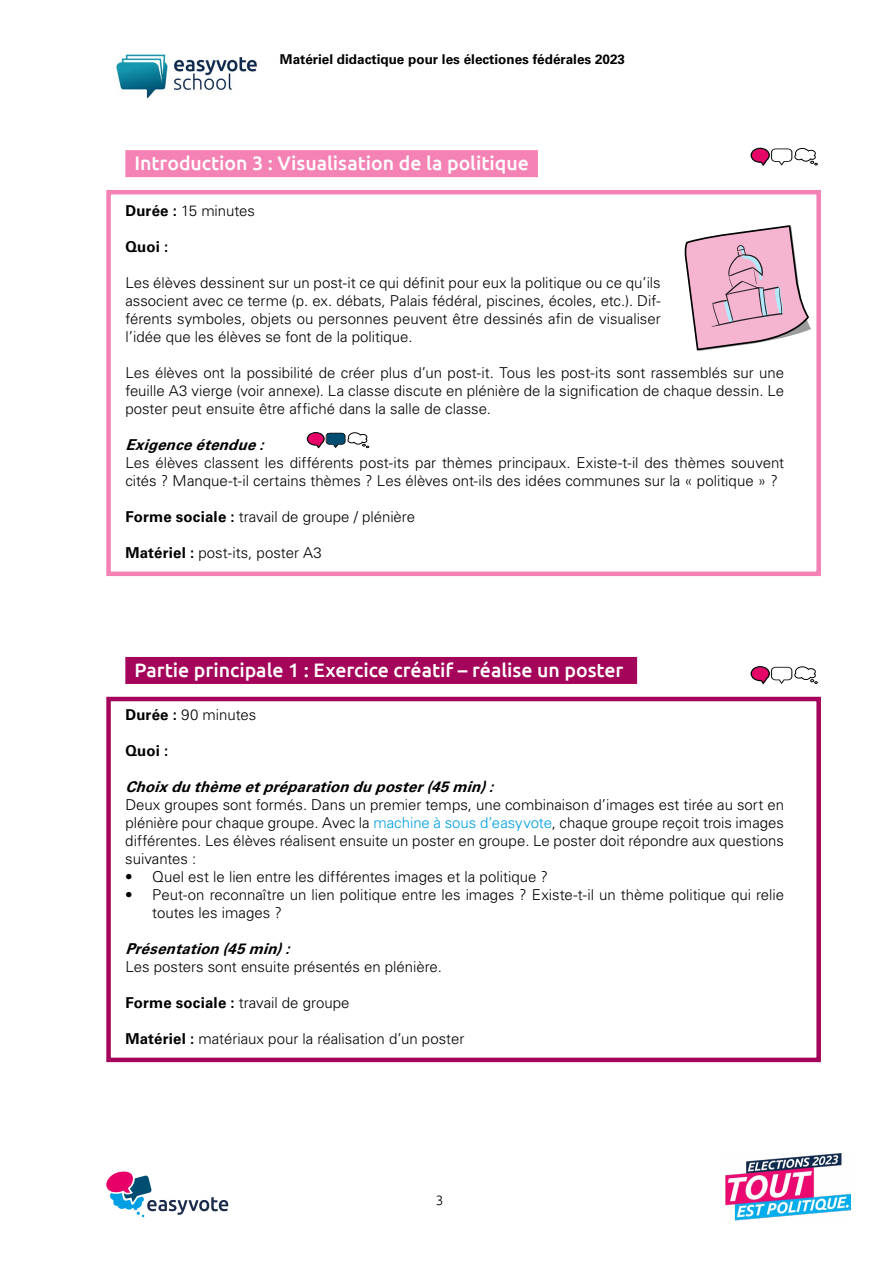
<style>
.page{position:relative;width:893px;height:1263px;background:#fff}
.page>*{position:absolute;margin:0;border:0;box-sizing:border-box;transform-origin:0 0}
.t1{font:500 19.5px "Ubuntu";color:#fff}
.t2{font:300 15px/18px "Univers LT Std";color:#000;text-align:justify}
.t3{font:italic 700 15px "Univers LT Std";color:#000}
.t4{font:700 15px "Univers LT Std";letter-spacing:.01em;color:#000}
.t5{font:700 13.5px "Univers";color:#000}
.t6{font:300 13.5px "Ubuntu";color:#000}
.s1{font-weight:700}
.s2{color:#009fe3}
</style>
<div class="page">
<svg style="left:106px;top:1171px;width:122px;height:46px"></svg>
<img style="left:116px;top:54px;width:141px;height:45px">
<img style="left:725px;top:1154px;width:125px;height:66px">
<div style="left:106px;top:190px;width:715px;height:386px;border:4px solid #f582b5"></div>
<div style="left:125px;top:150px;width:413px;height:27px;background:#f582b5"></div>
<svg style="left:751px;top:148px;width:67px;height:18px"></svg>
<div style="left:106px;top:697px;width:715px;height:365px;border:4px solid #a4055a"></div>
<div style="left:125px;top:657px;width:512px;height:27px;background:#a4055a"></div>
<svg style="left:751px;top:666px;width:67px;height:18px"></svg>
<svg style="left:684px;top:225px;width:127px;height:126px"></svg>
<svg style="left:307px;top:432px;width:62px;height:16px"></svg>
<p class="t5" style="left:280px;top:51px;width:347px">Matériel didactique pour les électiones fédérales 2023</p>
<h1 class="t1" style="left:134px;top:151px;width:396px">Introduction 3 : Visualisation de la politique</h1>
<p class="t2" style="left:125px;top:202px;width:131px"><span class="s1">Durée :</span> 15 minutes</p>
<p class="t4" style="left:125px;top:238px;width:45px">Quoi :</p>
<p class="t2" style="left:125px;top:274px;width:537px">Les élèves dessinent sur un post-it ce qui définit pour eux la politique ou ce qu’ils associent avec ce terme (p. ex. débats, Palais fédéral, piscines, écoles, etc.). Dif&shy;férents symboles, objets ou personnes peuvent être dessinés afin de visualiser l’idée que les élèves se font de la politique.</p>
<p class="t2" style="left:125px;top:364px;width:660px">Les élèves ont la possibilité de créer plus d’un post-it. Tous les post-its sont rassemblés sur une feuille A3 vierge (voir annexe). La classe discute en plénière de la signification de chaque dessin. Le poster peut ensuite être affiché dans la salle de classe.</p>
<p class="t3" style="left:125px;top:436px;width:145px">Exigenceétendue:</p>
<p class="t2" style="left:125px;top:454px;width:660px">Les élèves classent les différents post-its par thèmes principaux. Existe-t-il des thèmes souvent cités ? Manque-t-il certains thèmes ? Les élèves ont-ils des idées communes sur la « politique » ?</p>
<p class="t2" style="left:125px;top:508px;width:291px"><span class="s1">Forme sociale :</span> travail de groupe / plénière</p>
<p class="t2" style="left:125px;top:544px;width:198px"><span class="s1">Matériel :</span> post-its, poster A3</p>
<h1 class="t1" style="left:134px;top:658px;width:491px">Partie principale 1 : Exercice créatif – réalise un poster</h1>
<p class="t2" style="left:125px;top:706px;width:132px"><span class="s1">Durée :</span> 90 minutes</p>
<p class="t4" style="left:125px;top:742px;width:45px">Quoi :</p>
<p class="t3" style="left:125px;top:778px;width:375px">Choixduthèmeetpréparationduposter(45min):</p>
<p class="t2" style="left:125px;top:796px;width:660px">Deux groupes sont formés. Dans un premier temps, une combinaison d’images est tirée au sort en plénière pour chaque groupe. Avec la <span class="s2">machine à sous d’easyvote</span>, chaque groupe reçoit trois images différentes. Les élèves réalisent ensuite un poster en groupe. Le poster doit répondre aux questions suivantes :</p>
<p class="t2" style="left:125px;top:868px;width:424px">• Quel est le lien entre les différentes images et la politique ?</p>
<p class="t2" style="left:152px;top:886px;width:633px;text-indent:-27px">• Peut-on reconnaître un lien politique entre les images ? Existe-t-il un thème politique qui relie toutes les images ?</p>
<p class="t3" style="left:125px;top:940px;width:171px">Présentation(45min):</p>
<p class="t2" style="left:125px;top:958px;width:318px">Les posters sont ensuite présentés en plénière.</p>
<p class="t2" style="left:125px;top:994px;width:226px"><span class="s1">Forme sociale :</span> travail de groupe</p>
<p class="t2" style="left:125px;top:1030px;width:340px"><span class="s1">Matériel :</span> matériaux pour la réalisation d’un poster</p>
<p class="t6" style="left:436px;top:1192px;width:9px">3</p>
</div>
